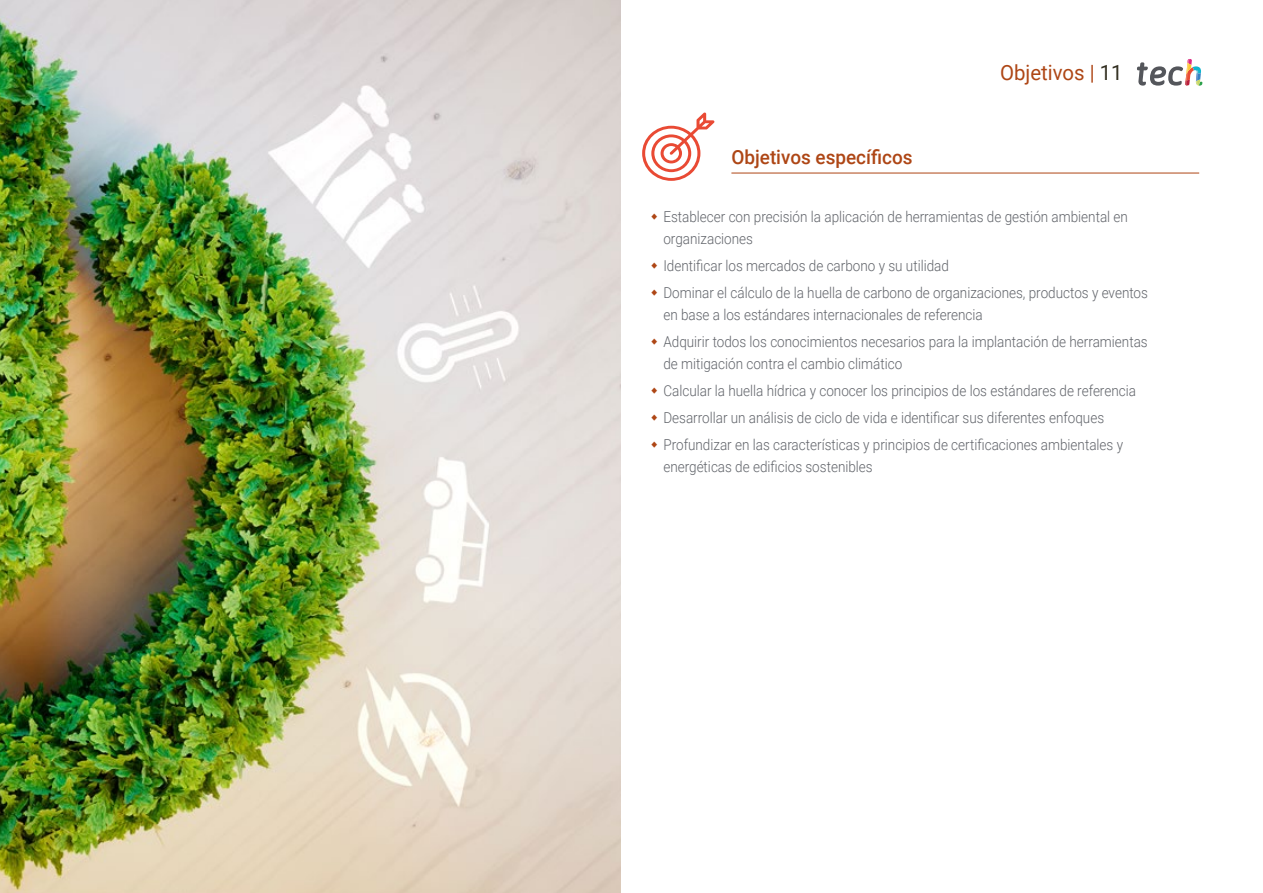
<style>
.page{position:relative;width:1263px;height:893px;background:#fff}
.page>*{position:absolute;margin:0;border:0;box-sizing:border-box;transform-origin:0 0}
.t1{font:21px "Roboto";color:#ae4615}
.t2{font:500 19.5px "Roboto";color:#ae4615}
.t3{font:300 15px/26.7px "Roboto";color:#61646a;scale:.9 1}
.s1{color:#312e20}
</style>
<div class="page">
<hr style="left:731px;top:173px;width:468px;height:1px;background:#ae4615">
<svg style="left:642px;top:112px;width:72px;height:69px"></svg>
<img style="left:0;top:0;width:621px;height:893px">
<svg style="left:1137px;top:59px;width:65px;height:27px"></svg>
<h2 class="t2" style="left:731px;top:144px;width:183px">Objetivos específicos</h2>
<h1 class="t1" style="left:1000px;top:57px;width:124px">Objetivos | <span class="s1">11</span></h1>
<p class="t3" style="left:663px;top:204px;width:518px;line-height:22.5px">Establecer con precisión la aplicación de herramientas de gestión ambiental en organizaciones</p>
<p class="t3" style="left:663px;top:252px;width:540px">Identificar los mercados de carbono y su utilidad<br>Dominar el cálculo de la huella de carbono de organizaciones, productos y eventos</p>
<p class="t3" style="left:663px;top:301px;width:540px">en base a los estándares internacionales de referencia<br>Adquirir todos los conocimientos necesarios para la implantación de herramientas</p>
<p class="t3" style="left:663px;top:350px;width:527px">de mitigación contra el cambio climático<br>Calcular la huella hídrica y conocer los principios de los estándares de referencia Desarrollar un análisis de ciclo de vida e identificar sus diferentes enfoques Profundizar en las características y principios de certificaciones ambientales y</p>
<p class="t3" style="left:663px;top:453px;width:234px">energéticas de edificios sostenibles</p>
</div>
